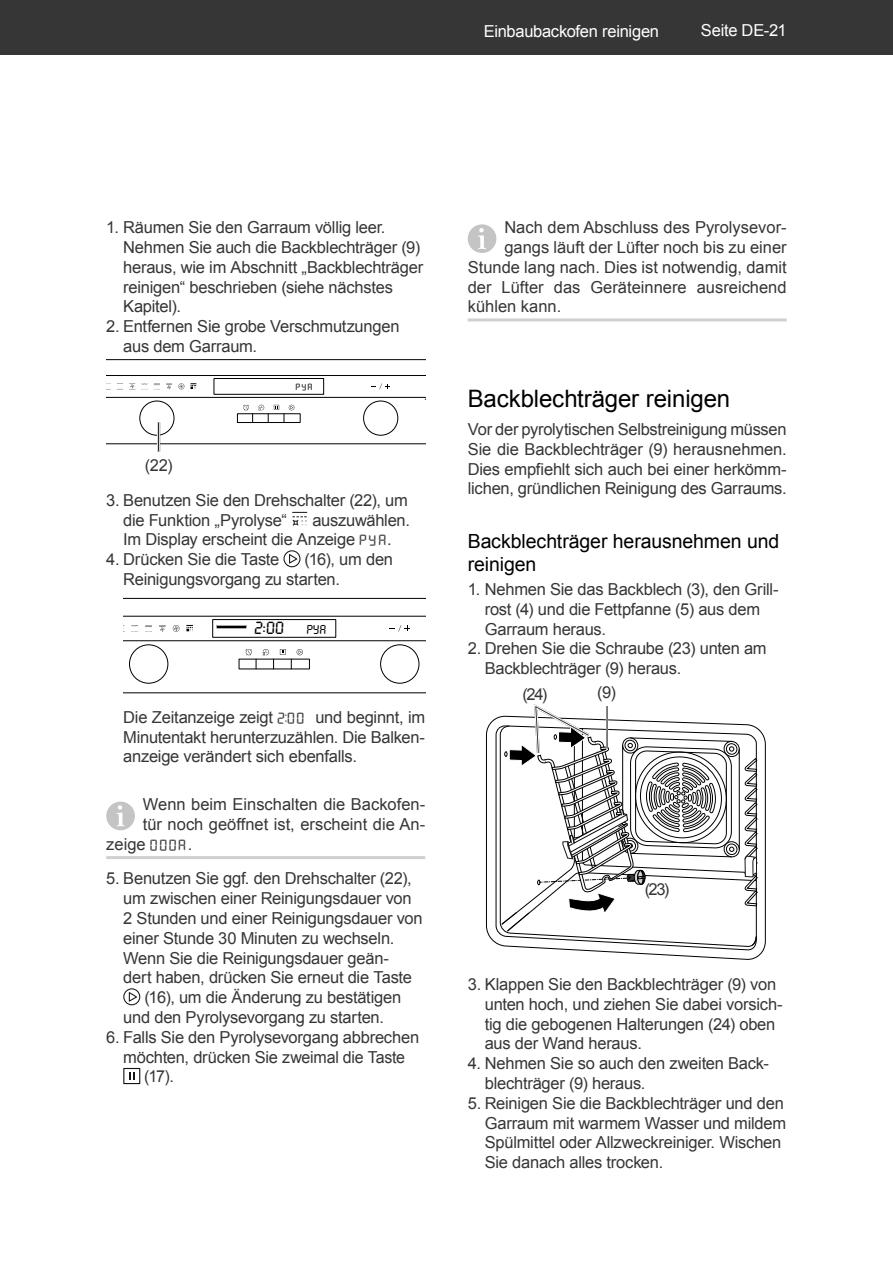
<style>
.page{position:relative;width:893px;height:1263px;background:#fff}
.page>*{position:absolute;margin:0;border:0;box-sizing:border-box;transform-origin:0 0}
.t1{font:24px "Arial";letter-spacing:-.005em;color:#000}
.t2{font:19.5px/23.4px "Arial";letter-spacing:-.005em;color:#000}
.t3{font:18.3px "LCD Com";color:#000}
.t4{font:16.5px/19.8px "Arial";letter-spacing:-.015em;color:#363636}
.t5{font:16.5px "Arial";letter-spacing:-.02em;color:#fff}
.t6{font:10.05px "AF LED7 Seg 3";color:#000}
.s1{font-family:"AF LED7 Seg 3"}
.s2{font-size:13.35px}
</style>
<div class="page">
<div style="left:0;top:0;width:893px;height:54px;background:#363636"></div>
<hr style="left:106px;top:856px;width:319px;height:3px;background:#d0d0d0">
<div style="left:214px;top:378px;width:110px;height:16px;border:1px solid #000"></div>
<svg style="left:106px;top:359px;width:319px;height:17px"></svg>
<svg style="left:372px;top:383px;width:18px;height:6px"></svg>
<svg style="left:117px;top:383px;width:6px;height:7px"></svg>
<svg style="left:129px;top:383px;width:6px;height:6px"></svg>
<svg style="left:154px;top:383px;width:6px;height:3px"></svg>
<svg style="left:166px;top:383px;width:6px;height:6px"></svg>
<svg style="left:178px;top:383px;width:6px;height:6px"></svg>
<svg style="left:141px;top:383px;width:7px;height:2px"></svg>
<svg style="left:190px;top:383px;width:7px;height:6px"></svg>
<svg style="left:106px;top:397px;width:320px;height:54px"></svg>
<svg style="left:292px;top:512px;width:15px;height:14px"></svg>
<svg style="left:283px;top:550px;width:17px;height:17px"></svg>
<div style="left:213px;top:619px;width:123px;height:18px;border:1px solid #000"></div>
<svg style="left:123px;top:598px;width:302px;height:19px"></svg>
<hr style="left:216px;top:625px;width:31px;height:3px;background:#000">
<svg style="left:390px;top:625px;width:20px;height:7px"></svg>
<svg style="left:145px;top:625px;width:7px;height:7px"></svg>
<svg style="left:159px;top:625px;width:7px;height:7px"></svg>
<svg style="left:173px;top:625px;width:6px;height:7px"></svg>
<svg style="left:131px;top:625px;width:7px;height:7px"></svg>
<svg style="left:123px;top:640px;width:302px;height:54px"></svg>
<svg style="left:186px;top:625px;width:7px;height:7px"></svg>
<div style="left:107px;top:802px;width:27px;height:27px;background:#c4c4c4;border-radius:50%"></div>
<div style="left:106px;top:802px;width:29px;height:28px;border:2px solid #c4c4c4;border-radius:50%"></div>
<svg style="left:116px;top:805px;width:9px;height:21px"></svg>
<svg style="left:123px;top:988px;width:17px;height:17px"></svg>
<svg style="left:123px;top:1068px;width:17px;height:16px"></svg>
<hr style="left:468px;top:318px;width:319px;height:3px;background:#d0d0d0">
<div style="left:468px;top:225px;width:28px;height:27px;background:#c4c4c4;border-radius:50%"></div>
<div style="left:468px;top:224px;width:28px;height:29px;border:2px solid #c4c4c4;border-radius:50%"></div>
<svg style="left:478px;top:228px;width:8px;height:21px"></svg>
<svg style="left:486px;top:716px;width:280px;height:244px"></svg>
<svg style="left:498px;top:725px;width:259px;height:223px"></svg>
<svg style="left:501px;top:704px;width:256px;height:242px"></svg>
<p class="t5" style="left:484px;top:22px;width:177px">Einbaubackofen reinigen</p>
<p class="t5" style="left:701px;top:22px;width:87px">Seite DE-21</p>
<p class="t4" style="left:123px;top:218px;width:301px;text-indent:-17px">1. Räumen Sie den Garraum völlig leer.<br>Nehmen Sie auch die Backblechträger (9) heraus, wie im Abschnitt „Backblechträger reinigen“ beschrieben (siehe nächstes Kapitel).</p>
<p class="t4" style="left:123px;top:317px;width:278px;text-indent:-17px">2. Entfernen Sie grobe Verschmutzungen aus dem Garraum.</p>
<p class="t6" style="left:296px;top:381px;width:20px">pya</p>
<p class="t4" style="left:145px;top:456px;width:29px">(22)</p>
<p class="t4" style="left:123px;top:490px;width:286px;text-indent:-17px">3. Benutzen Sie den Drehschalter (22), um die Funktion „Pyrolyse“</p>
<p class="t4" style="left:123px;top:510px;width:288px;text-indent:189px">auszuwählen.<br>Im Display erscheint die Anzeige <span class="s1">PyA</span>.</p>
<p class="t4" style="left:106px;top:550px;width:175px">4. Drücken Sie die Taste</p>
<p class="t4" style="left:123px;top:550px;width:271px;text-indent:181px">(16), um den<br>Reinigungsvorgang zu starten.</p>
<p class="t3" style="left:255px;top:618px;width:75px">2:00 <span class="s2">pya</span></p>
<p class="t4" style="left:123px;top:707px;width:303px;text-align:justify">Die Zeitanzeige zeigt <span class="s1">2:00</span> und beginnt, im Minutentakt herunterzuzählen. Die Balken&shy;anzeige verändert sich ebenfalls.</p>
<p class="t4" style="left:143px;top:795px;width:284px">Wenn beim Einschalten die Backofen-</p>
<p class="t4" style="left:143px;top:815px;width:284px">tür noch geöffnet ist, erscheint die An-</p>
<p class="t4" style="left:106px;top:834px;width:88px">zeige <span class="s1">DOOR</span>.</p>
<p class="t4" style="left:106px;top:869px;width:307px">5. Benutzen Sie ggf. den Drehschalter (22),</p>
<p class="t4" style="left:123px;top:889px;width:290px">um zwischen einer Reinigungsdauer von</p>
<p class="t4" style="left:123px;top:908px;width:301px">2 Stunden und einer Reinigungsdauer von</p>
<p class="t4" style="left:123px;top:928px;width:273px">einer Stunde 30 Minuten zu wechseln.</p>
<p class="t4" style="left:123px;top:948px;width:267px">Wenn Sie die Reinigungsdauer geän-</p>
<p class="t4" style="left:123px;top:968px;width:290px">dert haben, drücken Sie erneut die Taste</p>
<p class="t4" style="left:144px;top:988px;width:258px">(16), um die Änderung zu bestätigen</p>
<p class="t4" style="left:123px;top:1007px;width:262px">und den Pyrolysevorgang zu starten.</p>
<p class="t4" style="left:106px;top:1027px;width:314px">6. Falls Sie den Pyrolysevorgang abbrechen</p>
<p class="t4" style="left:123px;top:1047px;width:283px">möchten, drücken Sie zweimal die Taste</p>
<p class="t4" style="left:144px;top:1067px;width:31px">(17).</p>
<p class="t4" style="left:504px;top:218px;width:284px">Nach dem Abschluss des Pyrolysevor-</p>
<p class="t4" style="left:504px;top:237px;width:284px">gangs läuft der Lüfter noch bis zu einer</p>
<p class="t4" style="left:468px;top:257px;width:320px">Stunde lang nach. Dies ist notwendig, damit</p>
<p class="t4" style="left:468px;top:277px;width:320px">der Lüfter das Geräteinnere ausreichend</p>
<p class="t4" style="left:468px;top:297px;width:95px">kühlen kann.</p>
<h1 class="t1" style="left:468px;top:385px;width:264px">Backblechträger reinigen</h1>
<p class="t4" style="left:468px;top:419px;width:320px;text-align:justify">Vor der pyrolytischen Selbstreinigung müssen Sie die Backblechträger (9) herausnehmen.<br>Dies empfiehlt sich auch bei einer herkömm&shy;lichen, gründlichen Reinigung des Garraums.</p>
<p class="t2" style="left:468px;top:529px;width:313px">Backblechträger herausnehmen und reinigen</p>
<p class="t4" style="left:485px;top:579px;width:295px;text-indent:-17px">1. Nehmen Sie das Backblech (3), den Grill&shy;rost (4) und die Fettpfanne (5) aus dem<br>Garraum heraus.</p>
<p class="t4" style="left:485px;top:639px;width:283px;text-indent:-17px">2. Drehen Sie die Schraube (23) unten am<br>Backblechträger (9) heraus.</p>
<p class="t4" style="left:597px;top:682px;width:20px">(9)</p>
<p class="t4" style="left:523px;top:684px;width:26px">(24)</p>
<p class="t4" style="left:645px;top:879px;width:26px">(23)</p>
<p class="t4" style="left:485px;top:974px;width:299px;text-indent:-17px">3. Klappen Sie den Backblechträger (9) von unten hoch, und ziehen Sie dabei vorsich&shy;tig die gebogenen Halterungen (24) oben aus der Wand heraus.</p>
<p class="t4" style="left:485px;top:1054px;width:286px;text-indent:-17px">4. Nehmen Sie so auch den zweiten Back&shy;blechträger (9) heraus.</p>
<p class="t4" style="left:485px;top:1093px;width:303px;text-indent:-17px">5. Reinigen Sie die Backblechträger und den Garraum mit warmem Wasser und mildem Spülmittel oder Allzweckreiniger. Wischen Sie danach alles trocken.</p>
</div>
